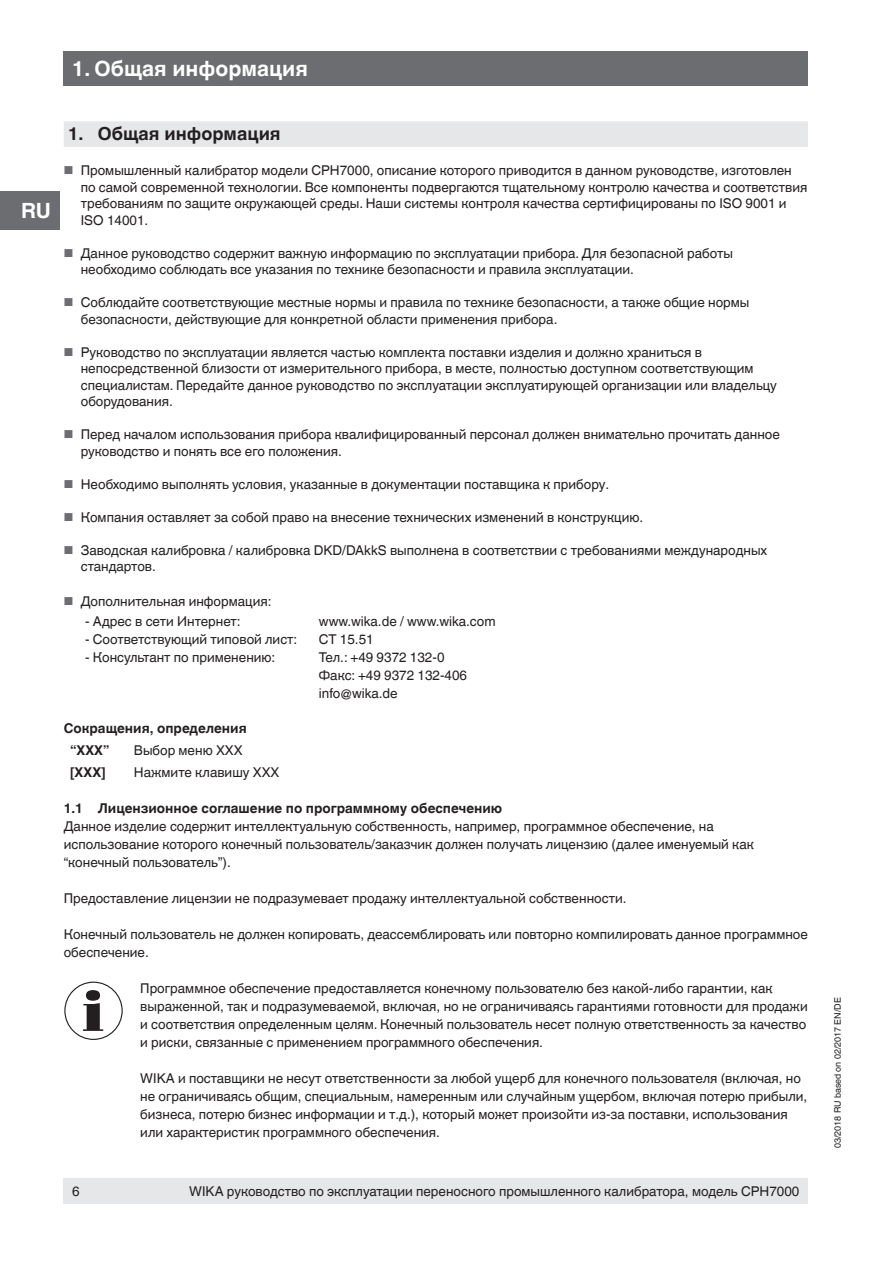
<style>
.page{position:relative;width:893px;height:1263px;background:#fff}
.page>*{position:absolute;margin:0;border:0;box-sizing:border-box;transform-origin:0 0}
.t1{font:700 21px "Helvetica World";color:#fff}
.t2{font:700 18px "Helvetica World";color:#231f20}
.t3{font:13.5px/16.5px "Helvetica World";color:#231f20}
.t4{font:700 13.5px/22px "Helvetica World";color:#231f20}
.t5{font:9px "Helvetica World";color:#231f20}
.s1{font-size:11.55px;color:#6c6d70}
</style>
<div class="page">
<div style="left:64px;top:51px;width:744px;height:34px;background:#6c6d70"></div>
<div style="left:0;top:191px;width:60px;height:39px;background:#6c6d70"></div>
<div style="left:64px;top:1178px;width:744px;height:25px;background:#e6e7e9"></div>
<div style="left:64px;top:121px;width:744px;height:26px;background:#e6e7e9"></div>
<svg style="left:83px;top:990px;width:20px;height:41px"></svg>
<div style="left:64px;top:981px;width:59px;height:59px;border:1px solid #231f20;border-radius:50%"></div>
<h1 class="t1" style="left:72px;top:56px;width:237px">1. Общая информация</h1>
<h1 class="t1" style="left:21px;top:198px;width:31px">RU</h1>
<h2 class="t2" style="left:68px;top:124px;width:214px">1. Общая информация</h2>
<p class="t3" style="left:81px;top:162px;width:728px;text-indent:-17px"><span class="s1">■</span> Промышленный калибратор модели CPH7000, описание которого приводится в данном руководстве, изготовлен по самой современной технологии. Все компоненты подвергаются тщательному контролю качества и соответствия требованиям по защите окружающей среды. Наши системы контроля качества сертифицированы по ISO 9001 и ISO 14001.</p>
<p class="t3" style="left:81px;top:245px;width:654px;text-indent:-17px"><span class="s1">■</span> Данное руководство содержит важную информацию по эксплуатации прибора. Для безопасной работы необходимо соблюдать все указания по технике безопасности и правила эксплуатации.</p>
<p class="t3" style="left:81px;top:294px;width:670px;text-indent:-17px"><span class="s1">■</span> Соблюдайте соответствующие местные нормы и правила по технике безопасности, а также общие нормы безопасности, действующие для конкретной области применения прибора.</p>
<p class="t3" style="left:81px;top:344px;width:698px;text-indent:-17px"><span class="s1">■</span> Руководство по эксплуатации является частью комплекта поставки изделия и должно храниться в непосредственной близости от измерительного прибора, в месте, полностью доступном соответствующим специалистам. Передайте данное руководство по эксплуатации эксплуатирующей организации или владельцу оборудования.</p>
<p class="t3" style="left:81px;top:426px;width:701px;text-indent:-17px"><span class="s1">■</span> Перед началом использования прибора квалифицированный персонал должен внимательно прочитать данное руководство и понять все его положения.</p>
<p class="t3" style="left:64px;top:476px;width:547px"><span class="s1">■</span> Необходимо выполнять условия, указанные в документации поставщика к прибору.</p>
<p class="t3" style="left:64px;top:509px;width:581px"><span class="s1">■</span> Компания оставляет за собой право на внесение технических изменений в конструкцию.</p>
<p class="t3" style="left:81px;top:542px;width:688px;text-indent:-17px"><span class="s1">■</span> Заводская калибровка / калибровка DKD/DAkkS выполнена в соответствии с требованиями международных стандартов.</p>
<p class="t3" style="left:64px;top:593px;width:209px"><span class="s1">■</span> Дополнительная информация:</p>
<p class="t3" style="left:85px;top:613px;width:157px">- Адрес в сети Интернет:</p>
<p class="t3" style="left:319px;top:613px;width:178px">www.wika.de / www.wika.com</p>
<p class="t3" style="left:85px;top:631px;width:214px">- Соответствующий типовой лист:</p>
<p class="t3" style="left:319px;top:631px;width:56px">CT 15.51</p>
<p class="t3" style="left:85px;top:649px;width:192px">- Консультант по применению:</p>
<p class="t3" style="left:319px;top:648px;width:150px;line-height:18.1px">Тел.: +49 9372 132-0<br>Факс: +49 9372 132-406 info@wika.de</p>
<p class="t4" style="left:70px;top:717px;width:178px;text-indent:-6px">Сокращения, определения “XXX”</p>
<p class="t3" style="left:134px;top:742px;width:110px">Выбор меню XXX</p>
<p class="t4" style="left:70px;top:761px;width:37px">[XXX]</p>
<p class="t3" style="left:134px;top:764px;width:147px">Нажмите клавишу XXX</p>
<p class="t4" style="left:64px;top:798px;width:440px">1.1 Лицензионное соглашение по программному обеспечению</p>
<p class="t3" style="left:64px;top:818px;width:692px;line-height:18px">Данное изделие содержит интеллектуальную собственность, например, программное обеспечение, на использование которого конечный пользователь/заказчик должен получать лицензию (далее именуемый как “конечный пользователь”).</p>
<p class="t3" style="left:64px;top:890px;width:564px">Предоставление лицензии не подразумевает продажу интеллектуальной собственности.</p>
<p class="t3" style="left:64px;top:926px;width:746px;line-height:18px">Конечный пользователь не должен копировать, деассемблировать или повторно компилировать данное программное обеспечение.</p>
<p class="t3" style="left:140px;top:980px;width:669px;line-height:18px">Программное обеспечение предоставляется конечному пользователю без какой-либо гарантии, как выраженной, так и подразумеваемой, включая, но не ограничиваясь гарантиями готовности для продажи и соответствия определенным целям. Конечный пользователь несет полную ответственность за качество и риски, связанные с применением программного обеспечения.</p>
<p class="t3" style="left:140px;top:1070px;width:668px;line-height:18px">WIKA и поставщики не несут ответственности за любой ущерб для конечного пользователя (включая, но не ограничиваясь общим, специальным, намеренным или случайным ущербом, включая потерю прибыли, бизнеса, потерю бизнес информации и т.д.), который может произойти из-за поставки, использования или характеристик программного обеспечения.</p>
<p class="t3" style="left:72px;top:1182px;width:9px">6</p>
<p class="t3" style="left:189px;top:1182px;width:612px">WIKA руководство по эксплуатации переносного промышленного калибратора, модель CPH7000</p>
<p class="t5" style="left:832px;top:1148px;width:152px;rotate:-90deg">03/2018 RU based on 02/2017 EN/DE</p>
</div>
